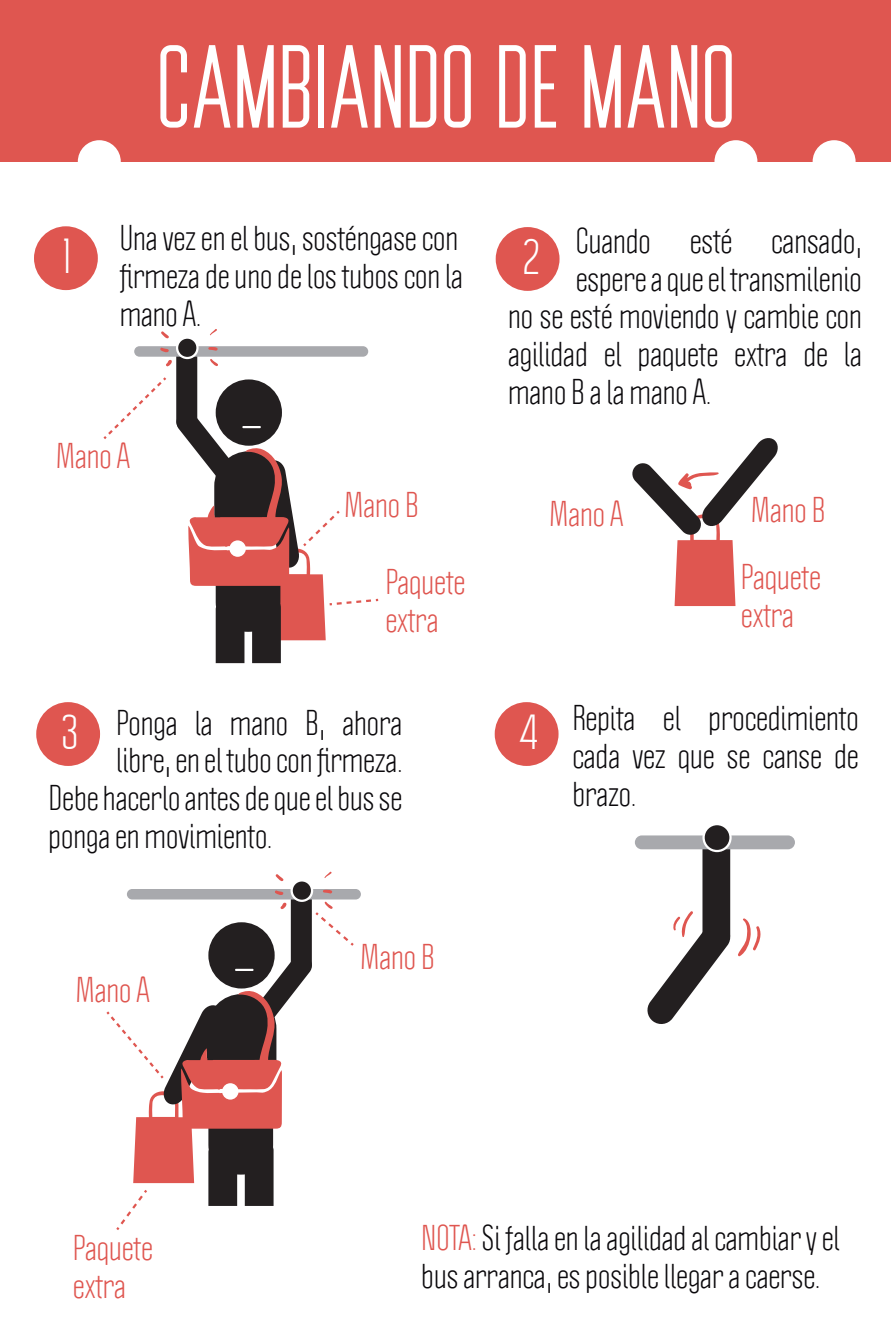
<style>
.page{position:relative;width:891px;height:1336px;background:#fff}
.page>*{position:absolute;margin:0;border:0;box-sizing:border-box;transform-origin:0 0}
.t1{font:112.5px "RPM45";color:#fff}
.t2{font:45px "Politica";color:#fff}
.t3{font:31.5px/37.8px "Politica";color:#0b090c}
.t4{font:31.5px/37.8px "Politica";color:#df5650}
.s1{color:#df5650}
</style>
<div class="page">
<div style="left:0;top:0;width:890px;height:162px;background:#df5650"></div>
<div style="left:78px;top:140px;width:43px;height:43px;background:#fff;border-radius:50%"></div>
<div style="left:714px;top:140px;width:43px;height:43px;background:#fff;border-radius:50%"></div>
<div style="left:812px;top:140px;width:43px;height:43px;background:#fff;border-radius:50%"></div>
<div style="left:34px;top:226px;width:64px;height:64px;background:#df5650;border-radius:50%"></div>
<div style="left:176px;top:341px;width:21px;height:90px;background:#231f20;border-radius:10px"></div>
<div style="left:134px;top:346px;width:234px;height:10px;background:#a8a9ad;border-radius:5px"></div>
<div style="left:177px;top:337px;width:20px;height:21px;background:#231f20;border-radius:50%"></div>
<div style="left:176px;top:336px;width:22px;height:23px;border:2px solid #fff;border-radius:50%"></div>
<svg style="left:210px;top:329px;width:7px;height:6px"></svg>
<svg style="left:208px;top:347px;width:10px;height:4px"></svg>
<svg style="left:210px;top:359px;width:8px;height:7px"></svg>
<svg style="left:161px;top:331px;width:8px;height:8px"></svg>
<svg style="left:160px;top:347px;width:9px;height:6px"></svg>
<svg style="left:166px;top:360px;width:6px;height:6px"></svg>
<div style="left:495px;top:227px;width:64px;height:64px;background:#df5650;border-radius:50%"></div>
<div style="left:36px;top:702px;width:64px;height:63px;background:#df5650;border-radius:50%"></div>
<div style="left:494px;top:702px;width:64px;height:63px;background:#df5650;border-radius:50%"></div>
<svg style="left:176px;top:379px;width:202px;height:284px"></svg>
<svg style="left:103px;top:377px;width:64px;height:62px"></svg>
<svg style="left:291px;top:884px;width:21px;height:90px"></svg>
<div style="left:127px;top:888px;width:234px;height:11px;background:#a8a9ad;border-radius:5px"></div>
<div style="left:291px;top:880px;width:21px;height:20px;background:#231f20;border-radius:50%"></div>
<div style="left:290px;top:879px;width:23px;height:22px;border:2px solid #fff;border-radius:50%"></div>
<svg style="left:324px;top:871px;width:8px;height:7px"></svg>
<svg style="left:323px;top:889px;width:10px;height:4px"></svg>
<svg style="left:275px;top:874px;width:9px;height:7px"></svg>
<svg style="left:275px;top:890px;width:8px;height:5px"></svg>
<svg style="left:106px;top:901px;width:248px;height:329px"></svg>
<svg style="left:632px;top:438px;width:146px;height:168px"></svg>
<div style="left:702px;top:828px;width:27px;height:120px;background:#231f20;border-radius:14px"></div>
<div style="left:634px;top:835px;width:160px;height:14px;background:#a8a9ad;border-radius:7px"></div>
<div style="left:703px;top:824px;width:27px;height:26px;background:#231f20;border-radius:50%"></div>
<div style="left:702px;top:822px;width:29px;height:30px;border:2px solid #fff;border-radius:50%"></div>
<svg style="left:647px;top:910px;width:84px;height:114px"></svg>
<svg style="left:738px;top:918px;width:23px;height:38px"></svg>
<h1 class="t1" style="left:156px;top:17px;width:580px">CAMBIANDO DE MANO</h1>
<p class="t3" style="left:120px;top:219px;width:344px">Una vez en el bus, sosténgase con firmeza de uno de los tubos con la mano A.</p>
<h2 class="t2" style="left:61px;top:227px;width:11px">1</h2>
<p class="t3" style="left:575px;top:222px;width:287px">Cuando esté cansado,</p>
<h2 class="t2" style="left:523px;top:228px;width:17px">2</h2>
<p class="t3" style="left:575px;top:259px;width:287px">espere a que el transmilenio</p>
<p class="t3" style="left:508px;top:297px;width:355px">no se esté moviendo y cambie con</p>
<p class="t3" style="left:508px;top:335px;width:355px">agilidad el paquete extra de la</p>
<p class="t3" style="left:508px;top:373px;width:204px">mano B a la mano A.</p>
<p class="t4" style="left:56px;top:437px;width:76px">Mano A</p>
<p class="t4" style="left:344px;top:485px;width:76px">Mano B</p>
<p class="t4" style="left:750px;top:491px;width:76px">Mano B</p>
<p class="t4" style="left:549px;top:495px;width:76px">Mano A</p>
<p class="t4" style="left:385px;top:562px;width:81px">Paquete extra</p>
<p class="t4" style="left:740px;top:558px;width:81px">Paquete extra</p>
<h2 class="t2" style="left:61px;top:703px;width:19px">3</h2>
<p class="t3" style="left:572px;top:699px;width:287px;text-align:justify">Repita el procedimiento cada vez que se canse de brazo.</p>
<p class="t3" style="left:116px;top:703px;width:287px">Ponga la mano B, ahora</p>
<p class="t3" style="left:116px;top:741px;width:287px">libre, en el tubo con firmeza.</p>
<p class="t3" style="left:49px;top:779px;width:355px">Debe hacerlo antes de que el bus se</p>
<p class="t3" style="left:49px;top:817px;width:225px">ponga en movimiento.</p>
<h2 class="t2" style="left:519px;top:703px;width:20px">4</h2>
<p class="t4" style="left:75px;top:970px;width:76px">Mano A</p>
<p class="t4" style="left:73px;top:1228px;width:81px">Paquete extra</p>
<p class="t4" style="left:360px;top:938px;width:76px">Mano B</p>
<p class="t3" style="left:421px;top:1219px;width:420px"><span class="s1">NOTA:</span> Si falla en la agilidad al cambiar y el bus arranca, es posible llegar a caerse.</p>
</div>
